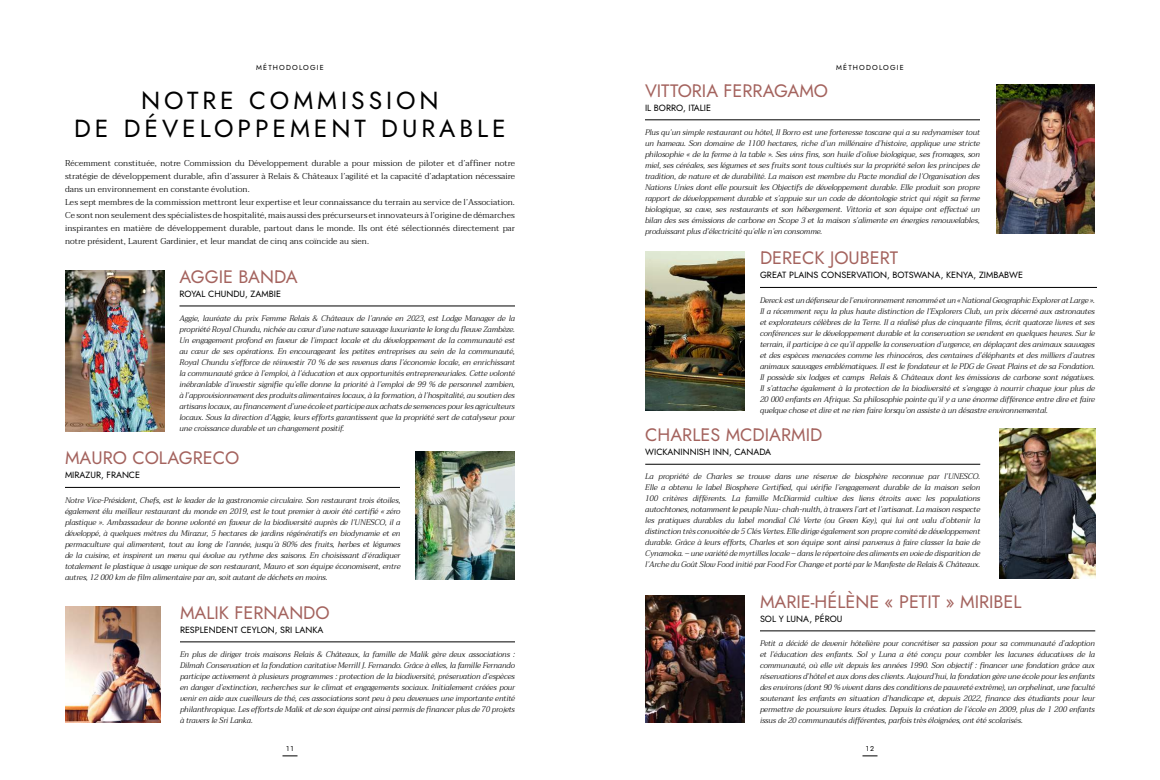
<style>
.page{position:relative;width:1160px;height:780px;background:#fff}
.page>*{position:absolute;margin:0;border:0;box-sizing:border-box;transform-origin:0 0}
.t1{font:24.7px/27.6px "Jost";letter-spacing:.16em;color:#000;text-align:center}
.t2{font:18px "Jost";color:#a4635e}
.t3{font:9px "Jost";color:#000}
.t4{font:300 8.5px/13px "Taviraj";letter-spacing:.01em;color:#000}
.t5{font:italic 300 8px/11px "Taviraj";letter-spacing:-.01em;color:#000;text-align:justify}
.t6{font:7.2px "Jost";letter-spacing:.16em;color:#000}
.t7{font:7px "Jost";color:#000}
</style>
<div class="page">
<svg style="left:282px;top:756px;width:16px;height:1px"></svg>
<svg style="left:862px;top:756px;width:16px;height:1px"></svg>
<img style="left:996px;top:84px;width:99px;height:150px">
<hr style="left:645px;top:120px;width:335px;height:1px;background:#000">
<img style="left:65px;top:270px;width:99px;height:161px">
<hr style="left:180px;top:306px;width:335px;height:1px;background:#000">
<img style="left:65px;top:606px;width:96px;height:117px">
<hr style="left:180px;top:642px;width:335px;height:1px;background:#000">
<img style="left:999px;top:428px;width:96px;height:150px">
<hr style="left:645px;top:464px;width:335px;height:1px;background:#000">
<hr style="left:760px;top:287px;width:337px;height:1px;background:#000">
<img style="left:645px;top:252px;width:99px;height:159px">
<img style="left:645px;top:595px;width:99px;height:128px">
<hr style="left:760px;top:631px;width:335px;height:1px;background:#000">
<img style="left:416px;top:452px;width:99px;height:128px">
<hr style="left:65px;top:487px;width:335px;height:1px;background:#000">
<p class="t6" style="left:256px;top:63px;width:69px">MÉTHODOLOGIE</p>
<p class="t6" style="left:836px;top:63px;width:69px">MÉTHODOLOGIE</p>
<h1 class="t1" style="left:74px;top:87px;width:433px">NOTRE COMMISSION<br>DE DÉVELOPPEMENT DURABLE</h1>
<p class="t4" style="left:65px;top:157px;width:452px">Récemment constituée, notre Commission du Développement durable a pour mission de piloter et d’affiner notre stratégie de développement durable, afin d’assurer à Relais &amp; Châteaux l’agilité et la capacité d’adaptation nécessaire dans un environnement en constante évolution.<br>Les sept membres de la commission mettront leur expertise et leur connaissance du terrain au service de l’Association.<br>Ce sont non seulement des spécialistes de hospitalité, mais aussi des précurseurs et innovateurs à l’origine de démarches inspirantes en matière de développement durable, partout dans le monde. Ils ont été sélectionnés directement par notre président, Laurent Gardinier, et leur mandat de cinq ans coïncide au sien.</p>
<h2 class="t2" style="left:180px;top:264px;width:120px">AGGIE BANDA</h2>
<p class="t3" style="left:180px;top:287px;width:103px">ROYAL CHUNDU, ZAMBIE</p>
<p class="t5" style="left:180px;top:313px;width:337px">Aggie, lauréate du prix Femme Relais &amp; Châteaux de l’année en 2023, est Lodge Manager de la propriété Royal Chundu, nichée au cœur d’une nature sauvage luxuriante le long du fleuve Zambèze.<br>Un engagement profond en faveur de l’impact locale et du développement de la communauté est au cœur de ses opérations. En encourageant les petites entreprises au sein de la communauté, Royal Chundu s’efforce de réinvestir 70 % de ses revenus dans l’économie locale, en enrichissant la communauté grâce à l’emploi, à l’éducation et aux opportunités entrepreneuriales. Cette volonté inébranlable d’investir signifie qu’elle donne la priorité à l’emploi de 99 % de personnel zambien, à l’approvisionnement des produits alimentaires locaux, à la formation, à l’hospitalité, au soutien des artisans locaux, au financement d’une école et participe aux achats de semences pour les agriculteurs locaux. Sous la direction d’Aggie, leurs efforts garantissent que la propriété sert de catalyseur pour une croissance durable et un changement positif.</p>
<h2 class="t2" style="left:65px;top:446px;width:176px">MAURO COLAGRECO</h2>
<p class="t3" style="left:65px;top:469px;width:77px">MIRAZUR, FRANCE</p>
<p class="t5" style="left:65px;top:494px;width:337px">Notre Vice-Président, Chefs, est le leader de la gastronomie circulaire. Son restaurant trois étoiles, également élu meilleur restaurant du monde en 2019, est le tout premier à avoir été certifié « zéro plastique ». Ambassadeur de bonne volonté en faveur de la biodiversité auprès de l’UNESCO, il a développé, à quelques mètres du Mirazur, 5 hectares de jardins régénératifs en biodynamie et en permaculture qui alimentent, tout au long de l’année, jusqu’à 80% des fruits, herbes et légumes de la cuisine, et inspirent un menu qui évolue au rythme des saisons. En choisissant d’éradiquer totalement le plastique à usage unique de son restaurant, Mauro et son équipe économisent, entre autres, 12 000 km de film alimentaire par an, soit autant de déchets en moins.</p>
<h2 class="t2" style="left:180px;top:600px;width:151px">MALIK FERNANDO</h2>
<p class="t3" style="left:180px;top:623px;width:145px">RESPLENDENT CEYLON, SRI LANKA</p>
<p class="t5" style="left:180px;top:649px;width:337px">En plus de diriger trois maisons Relais &amp; Châteaux, la famille de Malik gère deux associations :<br>Dilmah Conservation et la fondation caritative Merrill J. Fernando. Grâce à elles, la famille Fernando participe activement à plusieurs programmes : protection de la biodiversité, préservation d’espèces en danger d’extinction, recherches sur le climat et engagements sociaux. Initialement créées pour venir en aide aux cueilleurs de thé, ces associations sont peu à peu devenues une importante entité philanthropique. Les efforts de Malik et de son équipe ont ainsi permis de financer plus de 70 projets à travers le Sri Lanka.</p>
<h2 class="t2" style="left:645px;top:78px;width:185px">VITTORIA FERRAGAMO</h2>
<p class="t3" style="left:645px;top:101px;width:68px">IL BORRO, ITALIE</p>
<p class="t5" style="left:645px;top:127px;width:337px">Plus qu’un simple restaurant ou hôtel, Il Borro est une forteresse toscane qui a su redynamiser tout un hameau. Son domaine de 1100 hectares, riche d’un millénaire d’histoire, applique une stricte philosophie « de la ferme à la table ». Ses vins fins, son huile d’olive biologique, ses fromages, son miel, ses céréales, ses légumes et ses fruits sont tous cultivés sur la propriété selon les principes de tradition, de nature et de durabilité. La maison est membre du Pacte mondial de l’Organisation des Nations Unies dont elle poursuit les Objectifs de développement durable. Elle produit son propre rapport de développement durable et s’appuie sur un code de déontologie strict qui régit sa ferme biologique, sa cave, ses restaurants et son hébergement. Vittoria et son équipe ont effectué un bilan des ses émissions de carbone en Scope 3 et la maison s’alimente en énergies renouvelables, produissant plus d’électricité qu’elle n’en consomme.</p>
<h2 class="t2" style="left:760px;top:246px;width:140px">DERECK JOUBERT</h2>
<p class="t3" style="left:760px;top:269px;width:265px">GREAT PLAINS CONSERVATION, BOTSWANA, KENYA, ZIMBABWE</p>
<p class="t5" style="left:760px;top:294px;width:337px">Dereck est un défenseur de l’environnement renommé et un « National Geographic Explorer at Large ».<br>Il a récemment reçu la plus haute distinction de l’Explorers Club, un prix décerné aux astronautes et explorateurs célèbres de la Terre. Il a réalisé plus de cinquante films, écrit quatorze livres et ses conférences sur le développement durable et la conservation se vendent en quelques heures. Sur le terrain, il participe à ce qu’il appelle la conservation d’urgence, en déplaçant des animaux sauvages et des espèces menacées comme les rhinocéros, des centaines d’éléphants et des milliers d’autres animaux sauvages emblématiques. Il est le fondateur et le PDG de Great Plains et de sa Fondation.<br>Il possède six lodges et camps Relais &amp; Châteaux dont les émissions de carbone sont négatives.<br>Il s’attache également à la protection de la biodiversité et s’engage à nourrir chaque jour plus de 20 000 enfants en Afrique. Sa philosophie pointe qu’il y a une énorme différence entre dire et faire quelque chose et dire et ne rien faire lorsqu’on assiste à un désastre environnemental.</p>
<h2 class="t2" style="left:645px;top:422px;width:179px">CHARLES MCDIARMID</h2>
<p class="t3" style="left:645px;top:446px;width:128px">WICKANINNISH INN, CANADA</p>
<p class="t5" style="left:645px;top:471px;width:337px">La propriété de Charles se trouve dans une réserve de biosphère reconnue par l’UNESCO.<br>Elle a obtenu le label Biosphere Certified, qui vérifie l’engagement durable de la maison selon 100 critères différents. La famille McDiarmid cultive des liens étroits avec les populations autochtones, notamment le peuple Nuu- chah-nulth, à travers l’art et l’artisanat. La maison respecte les pratiques durables du label mondial Clé Verte (ou Green Key), qui lui ont valu d’obtenir la distinction très convoitée de 5 Clés Vertes. Elle dirige également son propre comité de développement durable. Grâce à leurs efforts, Charles et son équipe sont ainsi parvenus à faire classer la baie de Cynamoka. – une variété de myrtilles locale – dans le répertoire des aliments en voie de disparition de l’Arche du Goût Slow Food initié par Food For Change et porté par le Manfeste de Relais &amp; Châteaux.</p>
<h2 class="t2" style="left:760px;top:589px;width:263px">MARIE-HÉLÈNE « PETIT » MIRIBEL</h2>
<p class="t3" style="left:760px;top:612px;width:84px">SOL Y LUNA, PÉROU</p>
<p class="t5" style="left:760px;top:638px;width:337px">Petit a décidé de devenir hôtelière pour concrétiser sa passion pour sa communauté d’adoption et l’éducation des enfants. Sol y Luna a été conçu pour combler les lacunes éducatives de la communauté, où elle vit depuis les années 1990. Son objectif : financer une fondation grâce aux réservations d’hôtel et aux dons des clients. Aujourd’hui, la fondation gère une école pour les enfants des environs (dont 90 % vivent dans des conditions de pauvreté extrême), un orphelinat, une faculté soutenant les enfants en situation d’handicape et, depuis 2022, finance des étudiants pour leur permettre de poursuivre leurs études. Depuis la création de l’école en 2009, plus de 1 200 enfants issus de 20 communautés différentes, parfois très éloignées, ont été scolarisés.</p>
<p class="t7" style="left:286px;top:744px;width:9px">11</p>
<p class="t7" style="left:866px;top:744px;width:10px">12</p>
</div>
